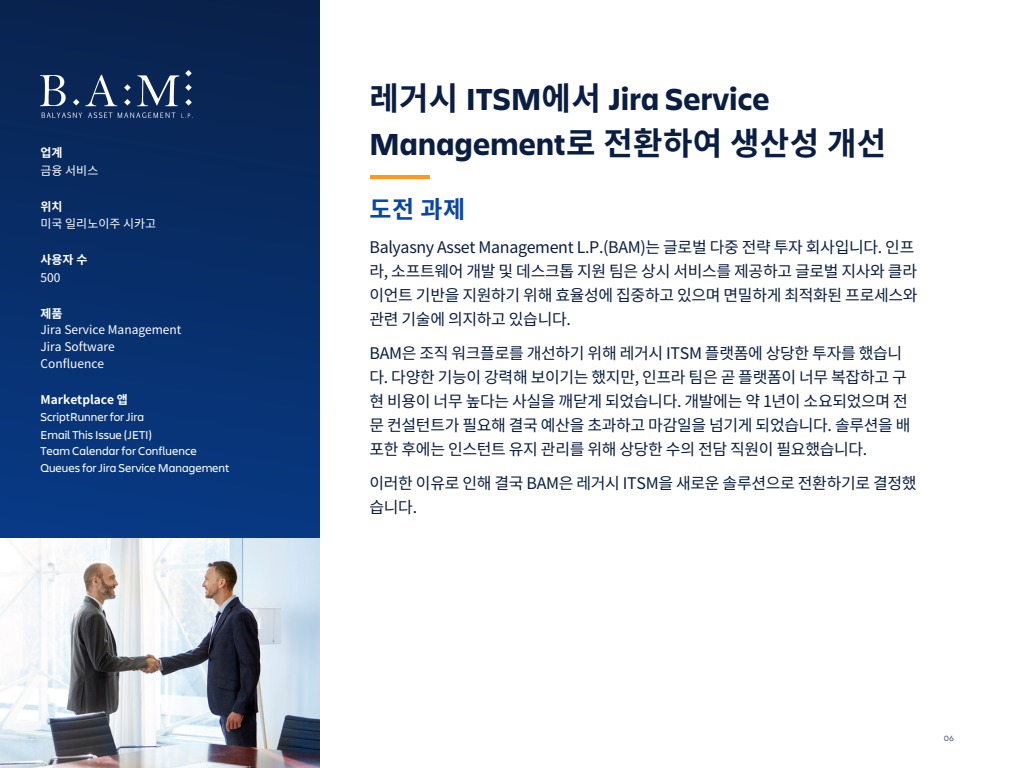
<style>
.page{position:relative;width:1024px;height:768px;background:#fff}
.page>*{position:absolute;margin:0;border:0;box-sizing:border-box;transform-origin:0 0}
.Body__Primary_14_20p{font:700 32px/44.8px "Charlie Display";letter-spacing:.01em;color:#091e42}
.Body__Primary_14_20p-2{font:700 24px "Noto Sans KR";color:#0747a6}
.Body__Primary_14_20p-3{font:16px/24px "Noto Sans KR";letter-spacing:-.02em;color:#091e42}
.Body__Primary_11_17p{font:12px/17.8px "Charlie Display";color:#fff}
.Body__Primary_11_17p-2{font:12px/16.7px "Noto Sans KR";color:#fff}
.Body__Primary_11_17p-3{font:700 12px/17.8px "Noto Sans KR";color:#fff}
.t1{font:8px "Charlie Text";color:#42526e}
.s1{font-weight:700}
.s2{font-weight:400}
.s3{font-family:"Noto Sans KR";font-weight:700}
.s4{font-family:"Noto Sans KR"}
</style>
<div class="page">
<svg style="left:0;top:0;width:320px;height:538px;background:#082d68"></svg>
<img style="left:0;top:538px;width:320px;height:230px">
<svg style="left:42px;top:112px;width:40px;height:6px"></svg>
<svg style="left:88px;top:112px;width:87px;height:6px"></svg>
<svg style="left:181px;top:114px;width:12px;height:4px"></svg>
<svg style="left:185px;top:84px;width:7px;height:7px"></svg>
<svg style="left:185px;top:70px;width:7px;height:6px"></svg>
<svg style="left:124px;top:84px;width:7px;height:7px"></svg>
<svg style="left:124px;top:99px;width:7px;height:6px"></svg>
<svg style="left:73px;top:99px;width:6px;height:6px"></svg>
<svg style="left:185px;top:99px;width:7px;height:7px"></svg>
<svg style="left:40px;top:75px;width:27px;height:31px"></svg>
<svg style="left:137px;top:75px;width:42px;height:31px"></svg>
<svg style="left:85px;top:74px;width:32px;height:32px"></svg>
<hr style="left:370px;top:175px;width:60px;height:4px;background:#ff991f">
<p class="Body__Primary_11_17p-2" style="left:41px;top:144px;width:59px;line-height:17.8px"><span class="s1">업계<br></span>금융 서비스</p>
<p class="Body__Primary_11_17p-2" style="left:41px;top:198px;width:117px;line-height:17.8px"><span class="s1">위치<br></span>미국 일리노이주 시카고</p>
<p class="Body__Primary_11_17p-3" style="left:41px;top:251px;width:48px">사용자 수<br><span class="s2">500</span></p>
<p class="Body__Primary_11_17p-2" style="left:41px;top:305px;width:142px"><span class="s1">제품<br></span>Jira Service Management<br>Jira Software<br>Confluence</p>
<p class="Body__Primary_11_17p" style="left:41px;top:390px;width:113px"><span class="s3">Marketplace 앱<br></span>ScriptRunner for Jira<br>Email This Issue (JETI)</p>
<p class="Body__Primary_11_17p" style="left:41px;top:442px;width:190px;line-height:16.9px">Team Calendar for Confluence<br>Queues for Jira Service Management</p>
<p class="Body__Primary_14_20p" style="left:369px;top:75px;width:518px"><span class="s4">레거시</span> ITSM<span class="s4">에서</span> Jira Service<br>Management<span class="s4">로 전환하여 생산성 개선</span></p>
<p class="Body__Primary_14_20p-2" style="left:369px;top:196px;width:97px">도전 과제</p>
<p class="Body__Primary_14_20p-3" style="left:369px;top:235px;width:550px">Balyasny Asset Management L.P.(BAM)는 글로벌 다중 전략 투자 회사입니다. 인프 라, 소프트웨어 개발 및 데스크톱 지원 팀은 상시 서비스를 제공하고 글로벌 지사와 클라 이언트 기반을 지원하기 위해 효율성에 집중하고 있으며 면밀하게 최적화된 프로세스와 관련 기술에 의지하고 있습니다.</p>
<p class="Body__Primary_14_20p-3" style="left:369px;top:341px;width:543px">BAM은 조직 워크플로를 개선하기 위해 레거시 ITSM 플랫폼에 상당한 투자를 했습니 다. 다양한 기능이 강력해 보이기는 했지만, 인프라 팀은 곧 플랫폼이 너무 복잡하고 구 현 비용이 너무 높다는 사실을 깨닫게 되었습니다. 개발에는 약 1년이 소요되었으며 전 문 컨설턴트가 필요해 결국 예산을 초과하고 마감일을 넘기게 되었습니다. 솔루션을 배 포한 후에는 인스턴트 유지 관리를 위해 상당한 수의 전담 직원이 필요했습니다.</p>
<p class="Body__Primary_14_20p-3" style="left:369px;top:471px;width:549px">이러한 이유로 인해 결국 BAM은 레거시 ITSM을 새로운 솔루션으로 전환하기로 결정했 습니다.</p>
<p class="t1" style="left:944px;top:732px;width:12px">06</p>
</div>
